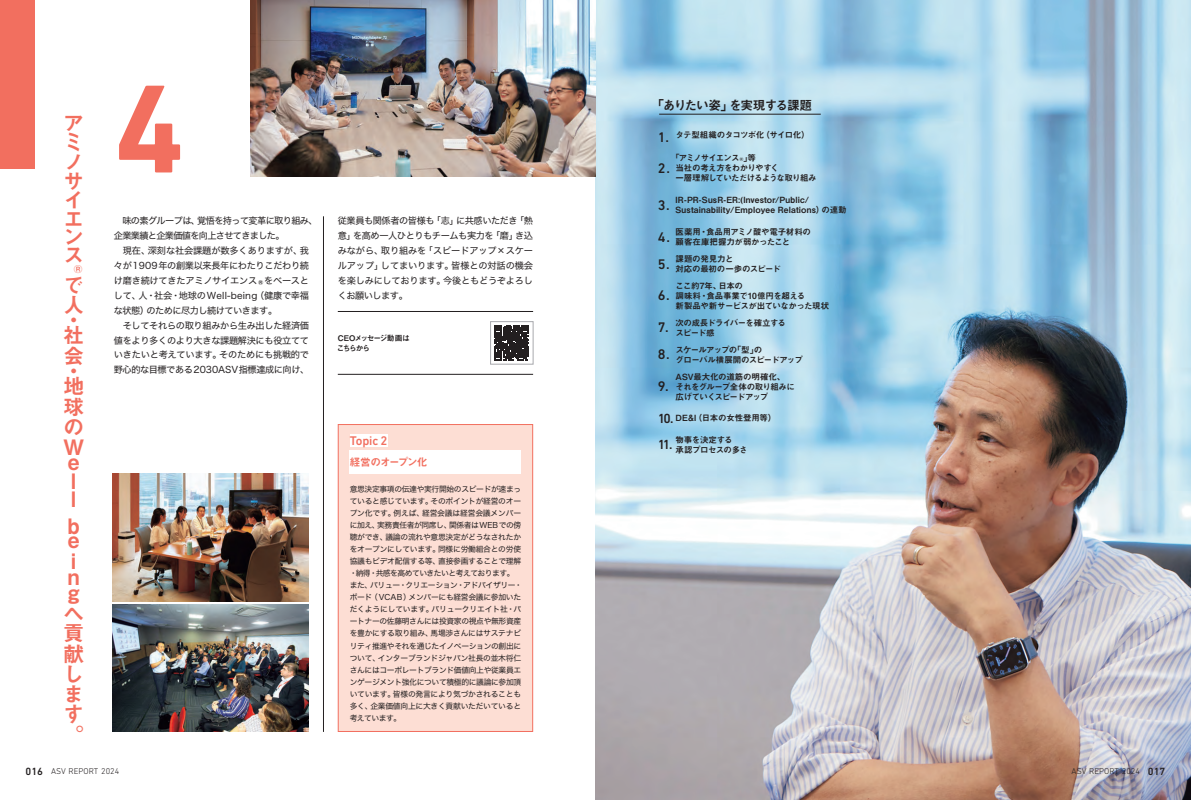
<style>
.page{position:relative;width:1191px;height:800px;background:#fff}
.page>*{position:absolute;margin:0;border:0;box-sizing:border-box;transform-origin:0 0}
.t1{font:700 127.6px "DIN Next LT Pro";color:#f26f5f}
.t2{font:21.3px/18.9px "Midashi Go Pro MB31";color:#f26f5f}
.t3{font:500 14.2px "DIN Next LT Pro";color:#231f20}
.t4{font:12.8px "Midashi Go Pro MB31";letter-spacing:-.09em;color:#231f20}
.t5{font:500 12.8px "DIN Next LT Pro";letter-spacing:-.005em;color:#f26f5f}
.t6{font:10.6px "Midashi Go Pro MB31";letter-spacing:-.095em;color:#f26f5f}
.t7{font:9.2px/14.9px "Hira Kaku Std W4";letter-spacing:-.04em;color:#231f20}
.t8{font:8.5px/9.9px "Midashi Go Pro MB31";letter-spacing:-.04em;color:#231f20}
.t9{font:8.5px "Midashi Go Pro MB31";letter-spacing:.02em;color:#231f20}
.t10{font:8.5px/9.9px "Midashi Go Pro MB31";letter-spacing:-.085em;color:#231f20}
.t11{font:300 8.5px "DIN Next LT Pro";color:#231f20}
.t12{font:8.5px/17px "Midashi Go Pro MB31";letter-spacing:-.015em;color:#231f20}
.t13{font:8.5px "Midashi Go Pro MB31";letter-spacing:-.075em;color:#231f20}
.t14{font:8.5px/17px "Midashi Go Pro MB31";letter-spacing:-.105em;color:#231f20}
.t15{font:8.5px "Midashi Go Pro MB31";letter-spacing:-.09em;color:#231f20}
.t16{font:8.5px "Midashi Go Pro MB31";letter-spacing:-.06em;color:#231f20}
.t17{font:8.5px "Midashi Go Pro MB31";letter-spacing:-.07em;color:#231f20}
.t18{font:7.8px/12px "Hira Kaku Std W4";letter-spacing:-.035em;color:#231f20}
.t19{font:7.8px/9.9px "Midashi Go Pro MB31";letter-spacing:-.15em;color:#231f20}
.s1{font-family:"DIN Next LT Pro";font-weight:500;font-size:14.2px}
.s2{font-size:5px}
.s3{font-family:"DIN Next LT Pro";font-weight:500;font-size:13.5px}
.s4{font-weight:500;font-size:10.6px}
</style>
<div class="page">
<div style="left:0;top:0;width:34px;height:168px;background:#f26f5f"></div>
<img style="left:595px;top:0;width:596px;height:799px">
<hr style="left:323px;top:216px;width:1px;height:515px;background:#231f20">
<hr style="left:659px;top:114px;width:161px;height:1px;background:#231f20">
<div style="left:338px;top:424px;width:195px;height:307px;background:#fdded4;border:1px solid #f26f5f"></div>
<div style="left:350px;top:434px;width:37px;height:13px;background:#fff"></div>
<div style="left:350px;top:450px;width:171px;height:24px;background:#fff"></div>
<img style="left:251px;top:0;width:344px;height:177px">
<img style="left:113px;top:604px;width:195px;height:127px">
<img style="left:113px;top:473px;width:195px;height:128px">
<svg style="left:494px;top:325px;width:35px;height:36px"></svg>
<svg style="left:495px;top:326px;width:34px;height:34px"></svg>
<div style="left:490px;top:321px;width:43px;height:43px;border:1px solid #a8a9ad"></div>
<hr style="left:338px;top:311px;width:195px;height:1px;background:#231f20">
<hr style="left:338px;top:374px;width:195px;height:1px;background:#231f20">
<h2 class="t2" style="left:63px;top:111px;width:21px">アミノサイエンス</h2>
<h2 class="t2" style="left:63px;top:271px;width:21px;line-height:20.8px">で人</h2>
<h2 class="t2" style="left:63px;top:310px;width:21px;line-height:14.9px">・社</h2>
<h2 class="t2" style="left:63px;top:346px;width:22px;line-height:14.9px">会・地</h2>
<h2 class="t2" style="left:63px;top:394px;width:22px;line-height:20.2px;text-align:justify">球のW</h2>
<h2 class="t2" style="left:68px;top:450px;width:13px">e l l</h2>
<h3 class="t6" style="left:74px;top:260px;width:10px">®</h3>
<h2 class="t2" style="left:68px;top:514px;width:13px">b</h2>
<h2 class="t2" style="left:68px;top:527px;width:13px;line-height:20.4px">e i</h2>
<h2 class="t2" style="left:68px;top:566px;width:13px;line-height:16.2px">n g</h2>
<h2 class="t2" style="left:63px;top:602px;width:21px">へ貢</h2>
<h2 class="t2" style="left:63px;top:641px;width:22px;line-height:20.2px">献します。</h2>
<h1 class="t1" style="left:114px;top:54px;width:72px">4</h1>
<p class="t7" style="left:114px;top:213px;width:205px">　味の素グループは、覚悟を持って変革に取り組み、企業業績と企業価値を向上させてきました。<br>　現在、深刻な社会課題が数多くありますが、我々が1909年の創業以来長年にわたりこだわり続け磨き続けてきたアミノサイエンス®をベースとして、人・社会・地球のWell-being（健康で幸福な状態）のために尽力し続けていきます。<br>　そしてそれらの取り組みから生み出した経済価値をより多くのより大きな課題解決にも役立てていきたいと考えています。そのためにも挑戦的で野心的な目標である2030ASV指標達成に向け、</p>
<p class="t7" style="left:338px;top:213px;width:197px;text-align:justify">従業員も関係者の皆様も「志」に共感いただき「熱意」を高め一人ひとりもチームも実力を「磨」き込みながら、取り組みを「スピードアップ×スケールアップ」してまいります。皆様との対話の機会を楽しみにしております。今後ともどうぞよろしくお願いします。</p>
<p class="t19" style="left:337px;top:332px;width:75px">CEOメッセージ動画はこちらから</p>
<h3 class="t5" style="left:350px;top:433px;width:39px">Topic 2</h3>
<h3 class="t6" style="left:350px;top:453px;width:79px">経営のオープン化</h3>
<p class="t18" style="left:349px;top:482px;width:174px">意思決定事項の伝達や実行開始のスピードが速まっていると感じています。そのポイントが経営のオープン化です。例えば、経営会議は経営会議メンバーに加え、実務責任者が同席し、関係者はWEBでの傍聴ができ、議論の流れや意思決定がどうなされたかをオープンにしています。同様に労働組合との労使協議もビデオ配信する等、直接参画することで理解・納得・共感を高めていきたいと考えております。また、バリュー・クリエーション・アドバイザリー・ボード（VCAB）メンバーにも経営会議に参加いただくようにしています。バリュークリエイト社・パートナーの佐藤明さんには投資家の視点や無形資産を豊かにする取り組み、馬場渉さんにはサステナビリティ推進やそれを通じたイノベーションの創出について、インターブランドジャパン社長の並木将仁さんにはコーポレートブランド価値向上や従業員エンゲージメント強化について積極的に議論に参加頂いています。皆様の発言により気づかされることも多く、企業価値向上に大きく貢献いただいていると考えています。</p>
<h3 class="t4" style="left:658px;top:95px;width:156px">「ありたい姿」を実現する課題</h3>
<p class="t13" style="left:658px;top:128px;width:153px"><span class="s1">1.</span> タテ型組織のタコツボ化（サイロ化）</p>
<p class="t10" style="left:675px;top:152px;width:143px">「アミノサイエンス<span class="s2">®</span>」等<br>当社の考え方をわかりやすく<br>一層理解していただけるような取り組み</p>
<h3 class="t3" style="left:658px;top:160px;width:14px">2.</h3>
<p class="t9" style="left:675px;top:193px;width:135px">IR-PR-SusR-ER:(Investor/Public/</p>
<p class="t9" style="left:658px;top:203px;width:190px"><sup>3.</sup> Sustainability/Employee Relations）の連動</p>
<p class="t8" style="left:675px;top:226px;width:137px">医薬用・食品用アミノ酸や電子材料の</p>
<p class="t12" style="left:675px;top:232px;width:116px;text-indent:-18px"><sup>4.</sup> 顧客在庫把握力が弱かったこと課題の発見力と</p>
<p class="t8" style="left:675px;top:259px;width:106px;line-height:17px;text-indent:-18px"><sup>5.</sup> 対応の最初の一歩のスピードここ約7年、日本の</p>
<p class="t8" style="left:675px;top:289px;width:155px">調味料・食品事業で10億円を超える<br>新製品や新サービスが出ていなかった現状</p>
<h3 class="t3" style="left:658px;top:287px;width:13px">6.</h3>
<p class="t16" style="left:675px;top:316px;width:112px">次の成長ドライバーを確立する</p>
<p class="t14" style="left:675px;top:323px;width:88px;text-indent:-18px"><sup>7.</sup> スピード感<br>スケールアップの「型」の</p>
<p class="t15" style="left:658px;top:352px;width:146px"><sup>8.</sup> グローバル横展開のスピードアップ</p>
<p class="t8" style="left:675px;top:370px;width:121px">ASV最大化の道筋の明確化、それをグループ全体の取り組みに広げていくスピードアップ</p>
<h3 class="t3" style="left:658px;top:378px;width:12px">9.</h3>
<p class="t8" style="left:658px;top:412px;width:120px"><span class="s3">10.</span> DE&amp;I（日本の女性登用等）</p>
<p class="t8" style="left:675px;top:433px;width:59px">物事を決定する</p>
<p class="t17" style="left:658px;top:442px;width:91px"><sup>11.</sup> 承認プロセスの多さ</p>
<p class="t11" style="left:26px;top:766px;width:95px"><span class="s4">016</span> ASV REPORT 2024</p>
<p class="t11" style="left:1071px;top:766px;width:95px">ASV REPORT 2024 <span class="s4">017</span></p>
</div>
